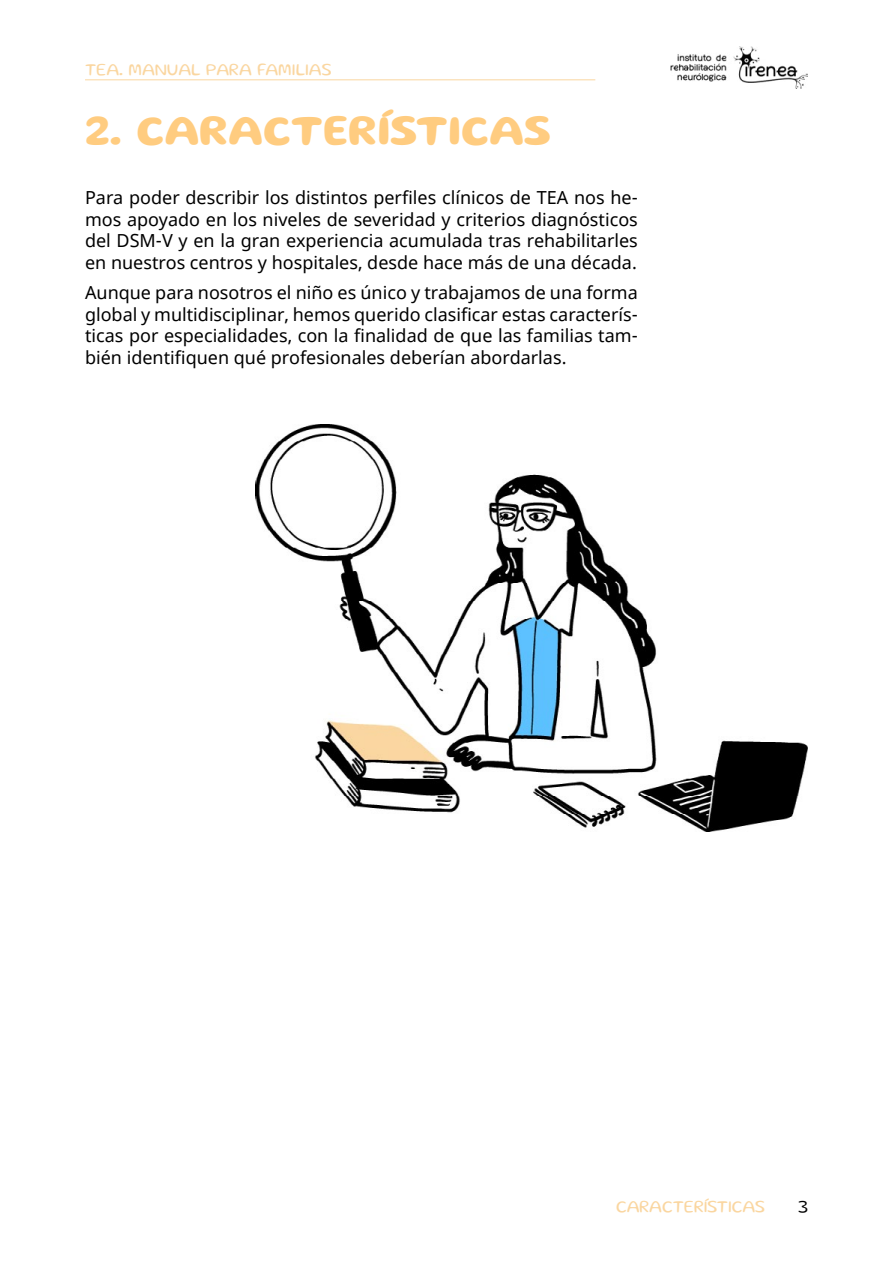
<style>
.page{position:relative;width:893px;height:1263px;background:#fff}
.page>*{position:absolute;margin:0;border:0;box-sizing:border-box;transform-origin:0 0}
.t1{font:100 45px "Gluten";color:#ffcc80}
.t2{font:18px/21.6px "Noto Sans";color:#000;text-align:justify}
.t3{font:100 18px "Gluten";color:#fad6a0}
.t4{font:100 18px "Gluten";color:#000}
</style>
<div class="page">
<hr style="left:85px;top:80px;width:510px;height:1px;background:#fad6a0">
<img style="left:670px;top:46px;width:138px;height:43px">
<img style="left:255px;top:424px;width:553px;height:408px">
<p class="t3" style="left:85px;top:57px;width:248px">TEA. MANUAL PARA FAMILIAS</p>
<h1 class="t1" style="left:85px;top:99px;width:468px">2. CARACTERÍSTICAS</h1>
<p class="t2" style="left:85px;top:187px;width:554px">Para poder describir los distintos perfiles clínicos de TEA nos he&shy;mos apoyado en los niveles de severidad y criterios diagnósticos del DSM-V y en la gran experiencia acumulada tras rehabilitarles en nuestros centros y hospitales, desde hace más de una década.</p>
<p class="t2" style="left:85px;top:282px;width:554px">Aunque para nosotros el niño es único y trabajamos de una forma global y multidisciplinar, hemos querido clasificar estas caracterís&shy;ticas por especialidades, con la finalidad de que las familias tam&shy;bién identifiquen qué profesionales deberían abordarlas.</p>
<p class="t3" style="left:616px;top:1194px;width:151px">CARACTERÍSTICAS</p>
<p class="t4" style="left:799px;top:1194px;width:11px">3</p>
</div>
